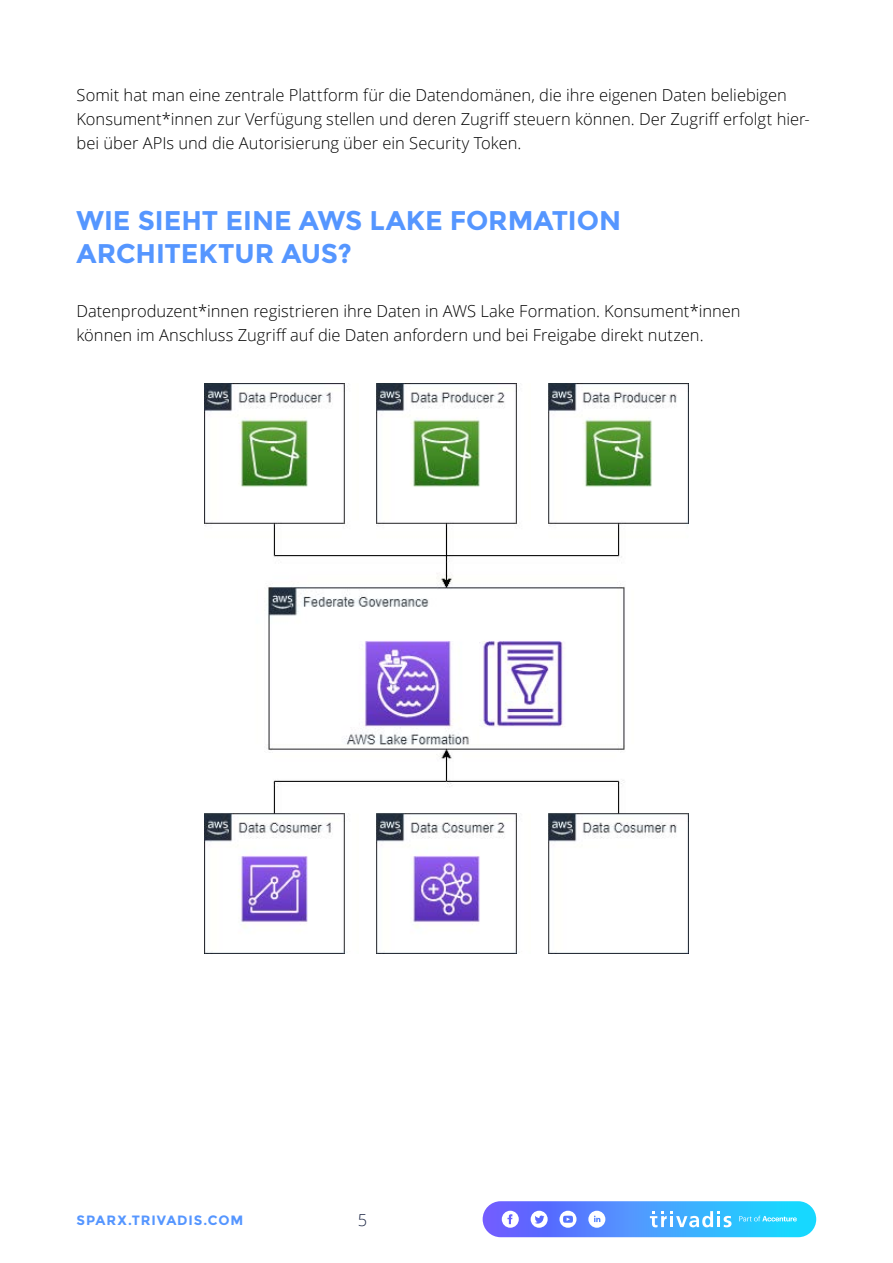
<style>
.page{position:relative;width:893px;height:1263px;background:#fff}
.page>*{position:absolute;margin:0;border:0;box-sizing:border-box;transform-origin:0 0}
.t1{font:700 27px/33px "Montserrat";color:#5596ff}
.t2{font:300 16.5px/24px "Open Sans";color:#000}
.t3{font:300 16.5px "Open Sans";color:#1e2846}
.t4{font:700 13.5px "Montserrat";letter-spacing:.065em;color:#5596ff}
</style>
<div class="page">
<div style="left:483px;top:1201px;width:333px;height:36px;background:linear-gradient(to right,#7055ff,#1ae4ff);border-radius:18px"></div>
<svg style="left:502px;top:1211px;width:17px;height:17px"></svg>
<svg style="left:531px;top:1211px;width:17px;height:17px"></svg>
<svg style="left:559px;top:1211px;width:17px;height:17px"></svg>
<svg style="left:588px;top:1211px;width:17px;height:17px"></svg>
<svg style="left:650px;top:1211px;width:81px;height:16px"></svg>
<svg style="left:739px;top:1216px;width:58px;height:5px"></svg>
<img style="left:204px;top:384px;width:485px;height:570px">
<p class="t2" style="left:77px;top:82px;width:735px">Somit hat man eine zentrale Plattform für die Datendomänen, die ihre eigenen Daten beliebigen<br>Konsument*innen zur Verfügung stellen und deren Zugriff steuern können. Der Zugriff erfolgt hier&shy;bei über APIs und die Autorisierung über ein Security Token.</p>
<h1 class="t1" style="left:77px;top:204px;width:546px">WIE SIEHT EINE AWS LAKE FORMATION<br>ARCHITEKTUR AUS?</h1>
<p class="t2" style="left:77px;top:298px;width:666px">Datenproduzent*innen registrieren ihre Daten in AWS Lake Formation. Konsument*innen können im Anschluss Zugriff auf die Daten anfordern und bei Freigabe direkt nutzen.</p>
<p class="t4" style="left:77px;top:1213px;width:168px">SPARX.TRIVADIS.COM</p>
<p class="t3" style="left:358px;top:1208px;width:11px">5</p>
</div>
